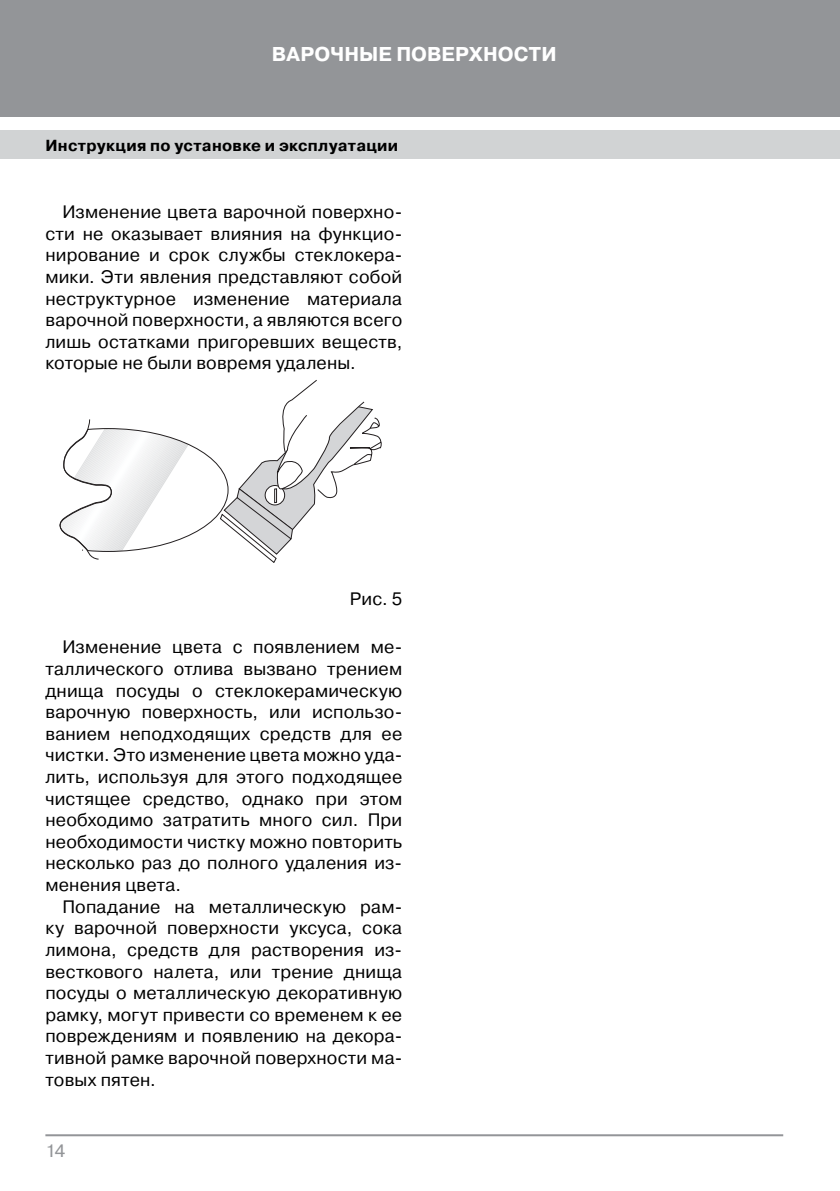
<style>
.page{position:relative;width:840px;height:1191px;background:#fff}
.page>*{position:absolute;margin:0;border:0;box-sizing:border-box;transform-origin:0 0}
.t1{font:700 20px "Pragmatica C";letter-spacing:.005em;color:#fff}
.t2{font:18px/21.6px "Pragmatica C";letter-spacing:.01em;color:#000;text-align:justify}
.t3{font:18px "Pragmatica C";color:#939598}
.t4{font:700 16px "Pragmatica C";letter-spacing:.02em;color:#000}
</style>
<div class="page">
<div style="left:0;top:0;width:839px;height:116px;background:#939598"></div>
<div style="left:0;top:130px;width:839px;height:29px;background:#d1d3d4"></div>
<hr style="left:45px;top:1134px;width:737px;height:2px;background:#939598">
<hr style="left:839px;top:0;width:1px;height:116px;background:#939598">
<svg style="left:59px;top:380px;width:323px;height:183px"></svg>
<p class="t1" style="left:272px;top:43px;width:286px">ВАРОЧНЫЕ ПОВЕРХНОСТИ</p>
<p class="t4" style="left:45px;top:136px;width:354px">Инструкция по установке и эксплуатации</p>
<p class="t2" style="left:45px;top:201px;width:358px;text-indent:17px">Изменение цвета варочной поверхно&shy;сти не оказывает влияния на функцио&shy;нирование и срок службы стеклокера&shy;мики. Эти явления представляют собой неструктурное изменение материала варочной поверхности, а являются всего лишь остатками пригоревших веществ, которые не были вовремя удалены.</p>
<p class="t2" style="left:350px;top:587px;width:54px">Рис. 5</p>
<p class="t2" style="left:45px;top:636px;width:358px;text-indent:17px">Изменение цвета с появлением ме&shy;таллического отлива вызвано трением днища посуды о стеклокерамическую варочную поверхность, или использо&shy;ванием неподходящих средств для ее чистки. Это изменение цвета можно уда&shy;лить, используя для этого подходящее чистящее средство, однако при этом необходимо затратить много сил. При необходимости чистку можно повторить несколько раз до полного удаления из&shy;менения цвета.</p>
<p class="t2" style="left:45px;top:895px;width:358px;text-indent:17px">Попадание на металлическую рам&shy;ку варочной поверхности уксуса, сока лимона, средств для растворения из&shy;весткового налета, или трение днища посуды о металлическую декоративную рамку, могут привести со временем к ее повреждениям и появлению на декора&shy;тивной рамке варочной поверхности ма&shy;товых пятен.</p>
<p class="t3" style="left:45px;top:1140px;width:21px">14</p>
</div>
